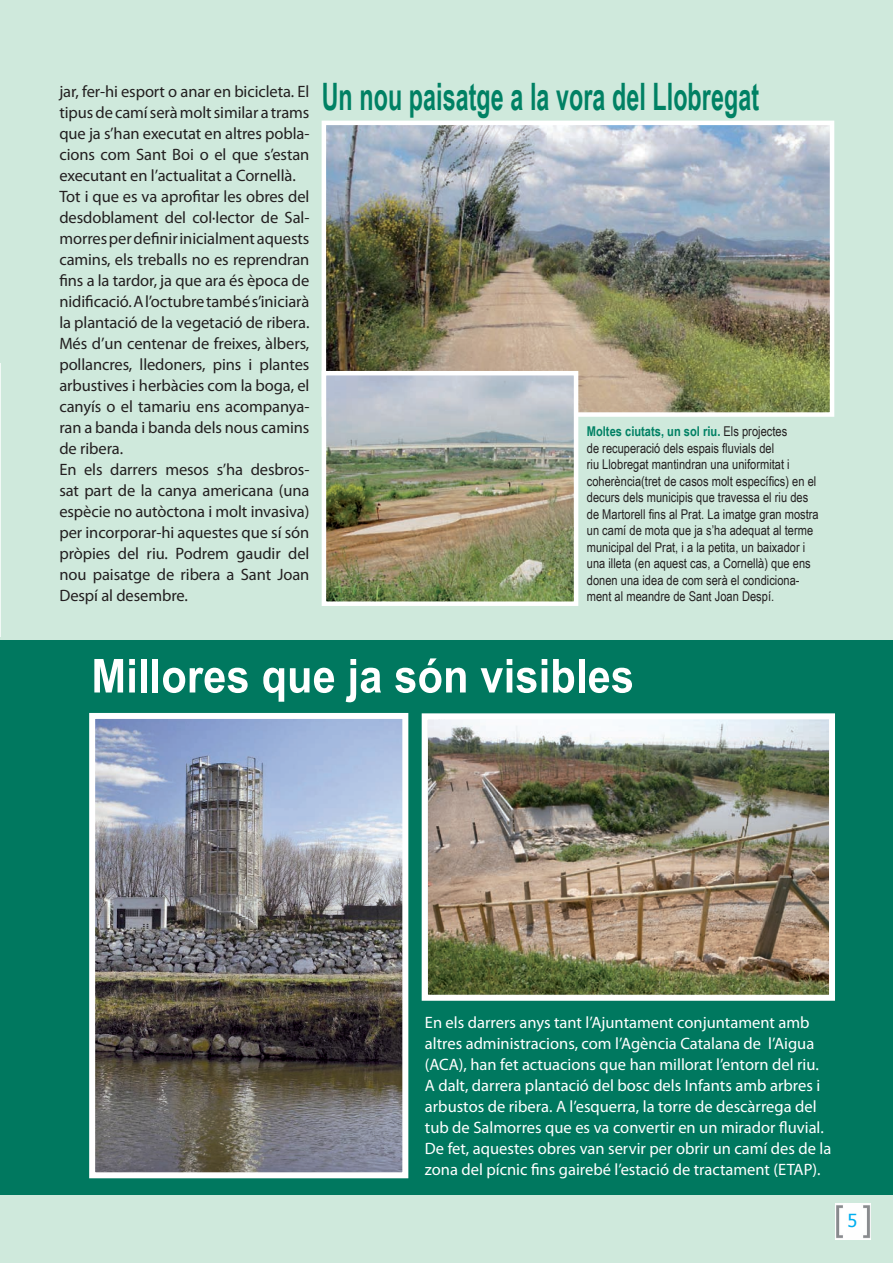
<style>
.page{position:relative;width:893px;height:1263px;background:#cfe9dc}
.page>*{position:absolute;margin:0;border:0;box-sizing:border-box;transform-origin:0 0}
.t1{font:700 46.8px "Arial Narrow";letter-spacing:.005em;color:#fff;scale:1.08 1}
.t2{font:700 37.8px "Arial Narrow";letter-spacing:.005em;color:#008164;scale:.75 1}
.t3{font:18px "Tahoma";color:#00aeef}
.t4{font:16.5px/21px "Myriad Pro";letter-spacing:-.005em;color:#231f20}
.t5{font:16.5px/21px "Myriad Pro";color:#fff}
.t6{font:13.5px/16.5px "Arial Narrow";color:#231f20}
.s1{font-weight:700;color:#008164}
</style>
<div class="page">
<img style="left:327px;top:126px;width:502px;height:286px">
<div style="left:322px;top:121px;width:512px;height:296px;border:4px solid #fff"></div>
<div style="left:1px;top:640px;width:892px;height:555px;background:#00785f"></div>
<img style="left:327px;top:376px;width:246px;height:225px">
<div style="left:322px;top:371px;width:256px;height:235px;border:4px solid #fff"></div>
<img style="left:96px;top:720px;width:305px;height:451px">
<div style="left:89px;top:713px;width:319px;height:465px;border:6px solid #fff"></div>
<img style="left:429px;top:720px;width:399px;height:274px">
<div style="left:422px;top:713px;width:413px;height:288px;border:6px solid #fff"></div>
<hr style="left:0;top:363px;width:1px;height:273px;background:#fff">
<img style="left:835px;top:1203px;width:36px;height:36px">
<p class="t4" style="left:59px;top:80px;width:252px">jar, fer-hi esport o anar en bicicleta. El tipus de camí serà molt similar a trams que ja s’han executat en altres pobla&shy;cions com Sant Boi o el que s’estan executant en l’actualitat a Cornellà.<br>Tot i que es va aprofitar les obres del desdoblament del col·lector de Sal&shy;morres per definir inicialment aquests camins, els treballs no es reprendran fins a la tardor, ja que ara és època de nidificació. A l’octubre també s’iniciarà la plantació de la vegetació de ribera.<br>Més d’un centenar de freixes, àlbers, pollancres, lledoners, pins i plantes arbustives i herbàcies com la boga, el canyís o el tamariu ens acompanya&shy;ran a banda i banda dels nous camins de ribera.<br>En els darrers mesos s’ha desbros&shy;sat part de la canya americana (una espècie no autòctona i molt invasiva) per incorporar-hi aquestes que sí són pròpies del riu. Podrem gaudir del nou paisatge de ribera a Sant Joan Despí al desembre.</p>
<h2 class="t2" style="left:322px;top:68px;width:585px">Un nou paisatge a la vora del Llobregat</h2>
<p class="t6" style="left:587px;top:423px;width:233px"><span class="s1">Moltes ciutats, un sol riu.</span> Els projectes<br>de recuperació dels espais fluvials del<br>riu Llobregat mantindran una uniformitat i coherència(tret de casos molt específics) en el decurs dels municipis que travessa el riu des de Martorell fins al Prat. La imatge gran mostra un camí de mota que ja s’ha adequat al terme municipal del Prat, i a la petita, un baixador i una illeta (en aquest cas, a Cornellà) que ens donen una idea de com serà el condiciona&shy;ment al meandre de Sant Joan Despí.</p>
<h1 class="t1" style="left:91px;top:641px;width:504px">Millores que ja són visibles</h1>
<p class="t5" style="left:425px;top:1012px;width:408px">En els darrers anys tant l’Ajuntament conjuntament amb altres administracions, com l’Agència Catalana de l’Aigua (ACA), han fet actuacions que han millorat l’entorn del riu.<br>A dalt, darrera plantació del bosc dels Infants amb arbres i arbustos de ribera. A l’esquerra, la torre de descàrrega del tub de Salmorres que es va convertir en un mirador fluvial.<br>De fet, aquestes obres van servir per obrir un camí des de la zona del pícnic fins gairebé l’estació de tractament (ETAP).</p>
<p class="t3" style="left:847px;top:1208px;width:11px">5</p>
</div>
